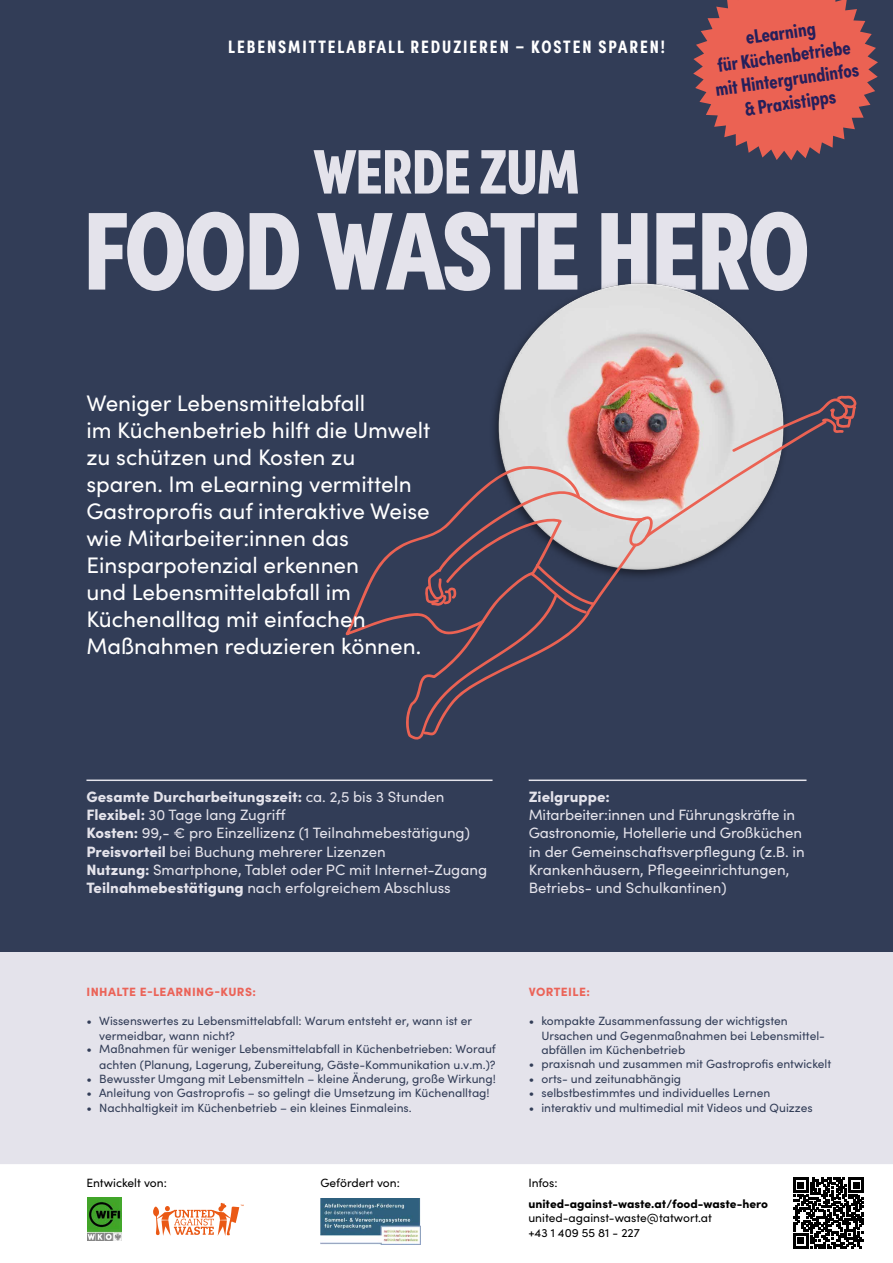
<style>
.page{position:relative;width:893px;height:1263px;background:#fff}
.page>*{position:absolute;margin:0;border:0;box-sizing:border-box;transform-origin:0 0}
.t1{font:900 111px "Sofia Pro Condensed";letter-spacing:-.03em;color:#e4e3eb}
.t2{font:900 63px "Sofia Pro Condensed";letter-spacing:-.02em;color:#e4e3eb}
.t3{font:22.5px/27px "Sofia Pro";color:#fff}
.t4{font:700 19.5px/23.5px "Sofia Pro Condensed";color:#261f5b;text-align:center}
.t5{font:700 18px "Sofia Pro Condensed";letter-spacing:.11em;color:#fff}
.t6{font:15px/18px "Sofia Pro";color:#e4e3eb}
.t7{font:900 15px "Sofia Pro";color:#e4e3eb}
.t8{font:12px/14.4px "Sofia Pro";color:#323d57}
.t9{font:12px/14.4px "Sofia Pro";color:#000}
.t10{font:900 12px "Sofia Pro";color:#000}
.t11{font:900 12px "Sofia Pro";letter-spacing:.035em;color:#eb6358}
.s1{font-weight:900}
</style>
<div class="page">
<div style="left:0;top:951px;width:893px;height:213px;background:#e4e3eb"></div>
<div style="left:0;top:0;width:893px;height:951px;background:#323d57"></div>
<svg style="left:693px;top:0;width:185px;height:160px"></svg>
<svg style="left:793px;top:1178px;width:71px;height:70px"></svg>
<svg style="left:153px;top:1203px;width:91px;height:33px"></svg>
<img style="left:320px;top:1198px;width:100px;height:47px">
<hr style="left:86px;top:779px;width:407px;height:2px;background:#e4e3eb">
<hr style="left:529px;top:779px;width:277px;height:2px;background:#e4e3eb">
<img style="left:498px;top:283px;width:282px;height:113px">
<svg style="left:345px;top:396px;width:511px;height:344px"></svg>
<img style="left:87px;top:1198px;width:35px;height:43px">
<h3 class="t5" style="left:228px;top:33px;width:438px">LEBENSMITTELABFALL REDUZIEREN – KOSTEN SPAREN!</h3>
<h3 class="t4" style="left:707px;top:30px;width:146px;rotate:-8deg">eLearning<br>für Küchenbetriebe mit Hintergrundinfos &amp; Praxistipps</h3>
<h2 class="t2" style="left:313px;top:122px;width:268px">WERDE ZUM</h2>
<h1 class="t1" style="left:83px;top:164px;width:728px">FOOD WASTE HERO</h1>
<p class="t3" style="left:86px;top:388px;width:345px">Weniger Lebensmittelabfall<br>im Küchenbetrieb hilft die Umwelt zu schützen und Kosten zu sparen. Im eLearning vermitteln<br>Gastroprofis auf interaktive Weise wie Mitarbeiter:innen das<br>Einsparpotenzial erkennen<br>und Lebensmittelabfall im<br>Küchenalltag mit einfachen<br>Maßnahmen reduzieren können.</p>
<p class="t6" style="left:86px;top:787px;width:402px"><span class="s1">Gesamte Durcharbeitungszeit:</span> ca. 2,5 bis 3 Stunden <span class="s1">Flexibel:</span> 30 Tage lang Zugriff<br><span class="s1">Kosten:</span> 99,- € pro Einzellizenz (1 Teilnahmebestätigung)<br><span class="s1">Preisvorteil</span> bei Buchung mehrerer Lizenzen<br><span class="s1">Nutzung:</span> Smartphone, Tablet oder PC mit Internet-Zugang <span class="s1">Teilnahmebestätigung</span> nach erfolgreichem Abschluss</p>
<p class="t7" style="left:529px;top:785px;width:83px">Zielgruppe:</p>
<p class="t6" style="left:529px;top:805px;width:278px">Mitarbeiter:innen und Führungskräfte in Gastronomie, Hotellerie und Großküchen in der Gemeinschaftsverpflegung (z.B. in Krankenhäusern, Pflegeeinrichtungen, Betriebs- und Schulkantinen)</p>
<p class="t11" style="left:87px;top:983px;width:171px">INHALTE E-LEARNING-KURS:</p>
<p class="t8" style="left:99px;top:1013px;width:374px;text-indent:-13px">• Wissenswertes zu Lebensmittelabfall: Warum entsteht er, wann ist er vermeidbar, wann nicht?</p>
<p class="t8" style="left:86px;top:1041px;width:411px;line-height:15.3px;text-align:right">• Maßnahmen für weniger Lebensmittelabfall in Küchenbetrieben: Worauf achten (Planung, Lagerung, Zubereitung, Gäste-Kommunikation u.v.m.)?</p>
<p class="t8" style="left:86px;top:1071px;width:411px">• Bewusster Umgang mit Lebensmitteln – kleine Änderung, große Wirkung!</p>
<p class="t8" style="left:86px;top:1085px;width:405px">• Anleitung von Gastroprofis – so gelingt die Umsetzung im Küchenalltag!</p>
<p class="t8" style="left:86px;top:1100px;width:327px">• Nachhaltigkeit im Küchenbetrieb – ein kleines Einmaleins.</p>
<p class="t9" style="left:86px;top:1175px;width:82px">Entwickelt von:</p>
<p class="t9" style="left:321px;top:1175px;width:81px">Gefördert von:</p>
<p class="t11" style="left:529px;top:983px;width:63px">VORTEILE:</p>
<p class="t8" style="left:541px;top:1013px;width:283px;text-indent:-13px">• kompakte Zusammenfassung der wichtigsten<br>Ursachen und Gegenmaßnahmen bei Lebensmittel&shy;abfällen im Küchenbetrieb</p>
<p class="t8" style="left:529px;top:1056px;width:304px">• praxisnah und zusammen mit Gastroprofis entwickelt</p>
<p class="t8" style="left:529px;top:1071px;width:154px">• orts- und zeitunabhängig</p>
<p class="t8" style="left:529px;top:1085px;width:243px">• selbstbestimmtes und individuelles Lernen</p>
<p class="t8" style="left:529px;top:1099px;width:285px">• interaktiv und multimedial mit Videos und Quizzes</p>
<p class="t9" style="left:528px;top:1175px;width:31px">Infos:</p>
<p class="t10" style="left:528px;top:1194px;width:241px">united-against-waste.at/food-waste-hero</p>
<p class="t9" style="left:528px;top:1210px;width:185px">united-against-waste@tatwort.at +43 1 409 55 81 - 227</p>
</div>
